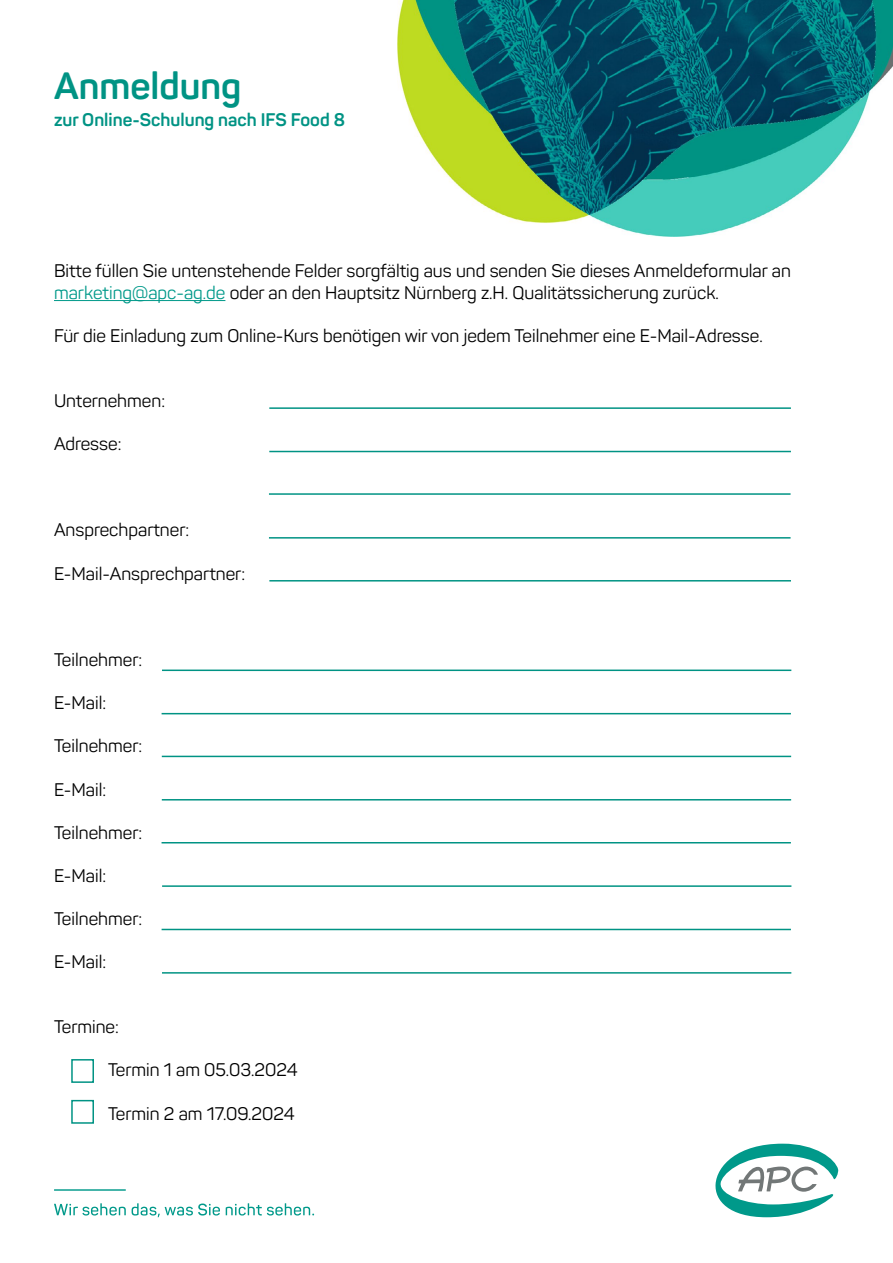
<style>
.page{position:relative;width:893px;height:1263px;background:#fff}
.page>*{position:absolute;margin:0;border:0;box-sizing:border-box;transform-origin:0 0}
.t1{font:700 37.5px "Panton";color:#009384}
.t2{font:18px/21.6px "Panton";color:#000}
.t3{font:700 18px "Panton";color:#009384}
.s1{color:#00998a}
</style>
<div class="page">
<hr style="left:54px;top:300px;width:171px;height:1px;background:#00998a">
<div style="left:71px;top:1059px;width:23px;height:24px;border:2px solid #009384"></div>
<div style="left:71px;top:1100px;width:23px;height:24px;border:2px solid #009384"></div>
<hr style="left:269px;top:407px;width:522px;height:2px;background:#009384">
<hr style="left:269px;top:451px;width:522px;height:1px;background:#009384">
<hr style="left:269px;top:493px;width:522px;height:2px;background:#009384">
<hr style="left:269px;top:537px;width:522px;height:2px;background:#009384">
<hr style="left:269px;top:580px;width:522px;height:1px;background:#009384">
<hr style="left:162px;top:669px;width:629px;height:2px;background:#009384">
<hr style="left:162px;top:713px;width:629px;height:1px;background:#009384">
<hr style="left:162px;top:756px;width:629px;height:1px;background:#009384">
<hr style="left:162px;top:799px;width:629px;height:1px;background:#009384">
<hr style="left:162px;top:842px;width:629px;height:1px;background:#009384">
<hr style="left:162px;top:885px;width:629px;height:2px;background:#009384">
<hr style="left:162px;top:929px;width:629px;height:1px;background:#009384">
<hr style="left:162px;top:972px;width:629px;height:2px;background:#009384">
<hr style="left:54px;top:1189px;width:72px;height:2px;background:#00998a">
<svg style="left:54px;top:1203px;width:72px;height:12px"></svg>
<svg style="left:132px;top:1203px;width:88px;height:14px"></svg>
<svg style="left:226px;top:1203px;width:88px;height:12px"></svg>
<svg style="left:715px;top:1144px;width:124px;height:73px"></svg>
<img style="left:397px;top:0;width:496px;height:237px">
<h1 class="t1" style="left:54px;top:62px;width:189px">Anmeldung</h1>
<p class="t3" style="left:54px;top:108px;width:293px">zur Online-Schulung nach IFS Food 8</p>
<p class="t2" style="left:54px;top:260px;width:738px">Bitte füllen Sie untenstehende Felder sorgfältig aus und senden Sie dieses Anmeldeformular an <span class="s1">marketing@apc-ag.de</span> oder an den Hauptsitz Nürnberg z.H. Qualitätssicherung zurück.</p>
<p class="t2" style="left:54px;top:325px;width:710px">Für die Einladung zum Online-Kurs benötigen wir von jedem Teilnehmer eine E-Mail-Adresse.</p>
<p class="t2" style="left:54px;top:390px;width:113px">Unternehmen:</p>
<p class="t2" style="left:54px;top:433px;width:69px">Adresse:</p>
<p class="t2" style="left:54px;top:519px;width:137px">Ansprechpartner:</p>
<p class="t2" style="left:54px;top:562px;width:193px">E-Mail-Ansprechpartner:</p>
<p class="t2" style="left:54px;top:649px;width:90px">Teilnehmer:</p>
<p class="t2" style="left:54px;top:692px;width:54px">E-Mail:</p>
<p class="t2" style="left:54px;top:735px;width:90px">Teilnehmer:</p>
<p class="t2" style="left:54px;top:778px;width:54px">E-Mail:</p>
<p class="t2" style="left:54px;top:822px;width:90px">Teilnehmer:</p>
<p class="t2" style="left:54px;top:865px;width:54px">E-Mail:</p>
<p class="t2" style="left:54px;top:908px;width:90px">Teilnehmer:</p>
<p class="t2" style="left:54px;top:951px;width:54px">E-Mail:</p>
<p class="t2" style="left:54px;top:1016px;width:66px">Termine:</p>
<p class="t2" style="left:108px;top:1059px;width:191px">Termin 1 am 05.03.2024</p>
<p class="t2" style="left:108px;top:1102px;width:188px">Termin 2 am 17.09.2024</p>
</div>
